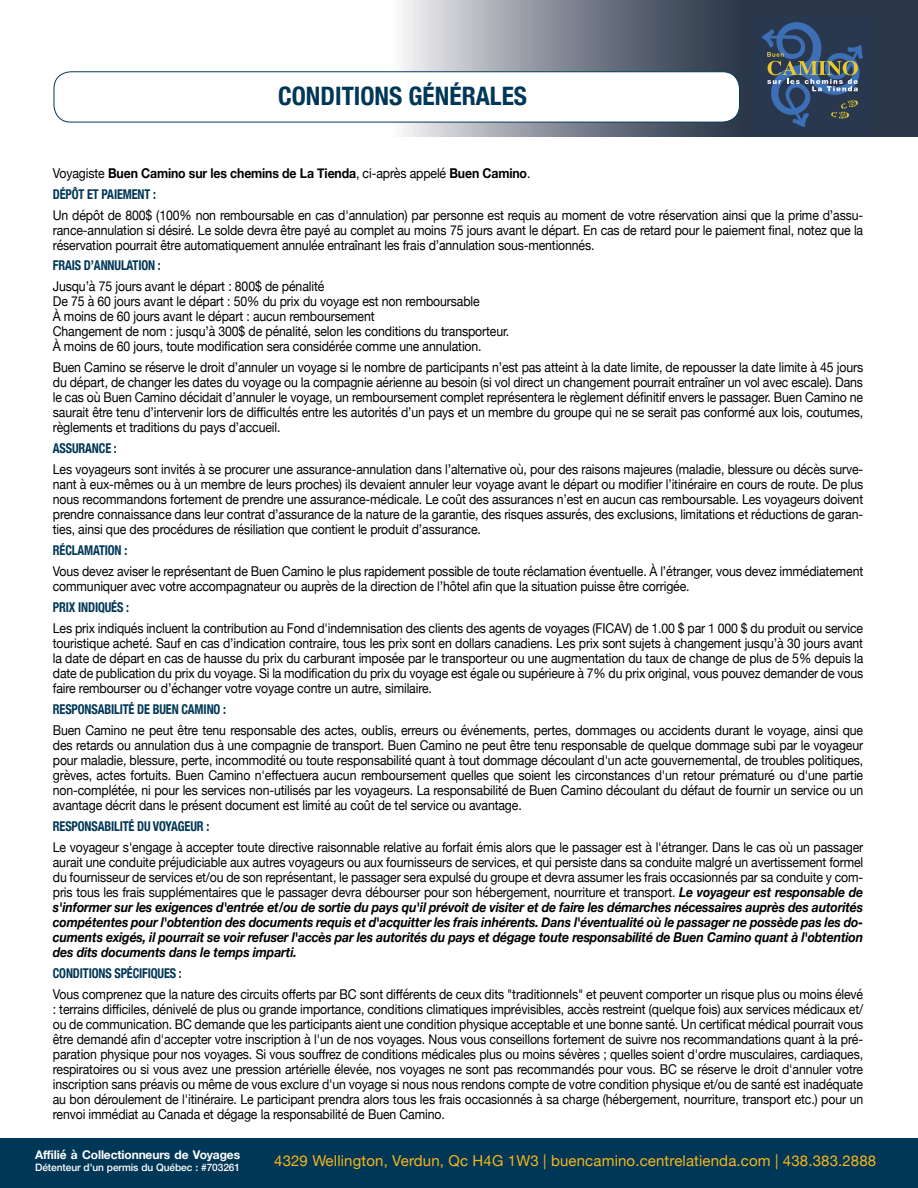
<style>
.page{position:relative;width:918px;height:1188px;background:#fff}
.page>*{position:absolute;margin:0;border:0;box-sizing:border-box;transform-origin:0 0}
.t1{font:700 condensed 25.35px "Helvetica Neue";color:#003757}
.t2{font:15px "Helvetica Neue";letter-spacing:.01em;color:#f7b51c}
.t3{font:13.5px/15px "Helvetica Neue";letter-spacing:-.01em;color:#000;text-align:justify;scale:.91 1}
.t4{font:700 condensed 13.5px "Helvetica Neue";letter-spacing:-.01em;color:#003757;scale:.91 1}
.t5{font:700 13.5px/21px "Helvetica Neue";letter-spacing:-.01em;color:#000;scale:.91 1}
.t6{font:700 12px "Helvetica Neue";letter-spacing:-.01em;color:#fff}
.t7{font:500 10.2px "Helvetica Neue";letter-spacing:-.01em;color:#fff}
.s1{font-weight:400}
.s2{font-stretch:condensed;color:#003757}
.s3{font-weight:700;font-style:italic}
</style>
<div class="page">
<div style="left:0;top:1138px;width:918px;height:50px;background:#003757"></div>
<svg style="left:53px;top:0;width:865px;height:136px"></svg>
<div style="left:753px;top:15px;width:119px;height:119px;background:#29384e"></div>
<svg style="left:762px;top:22px;width:101px;height:105px"></svg>
<div style="left:54px;top:72px;width:685px;height:50px;background:#fff;border-radius:17px"></div>
<div style="left:54px;top:71px;width:686px;height:51px;border:1px solid #003757;border-radius:17px"></div>
<svg style="left:409px;top:48px;width:118px;height:89px"></svg>
<h1 class="t1" style="left:278px;top:75px;width:250px">CONDITIONS GÉNÉRALES</h1>
<p class="t5" style="left:53px;top:163px;width:526px"><span class="s1">Voyagiste</span> Buen Camino sur les chemins de La Tienda<span class="s1">, ci-après appelé</span> Buen Camino<span class="s1">.<br></span><span class="s2">DÉPÔT ET PAIEMENT :</span></p>
<p class="t3" style="left:53px;top:208px;width:892px">Un dépôt de 800$ (100% non remboursable en cas d'annulation) par personne est requis au moment de votre réservation ainsi que la prime d’assu&shy;rance-annulation si désiré. Le solde devra être payé au complet au moins 75 jours avant le départ. En cas de retard pour le paiement final, notez que la réservation pourrait être automatiquement annulée entraînant les frais d’annulation sous-mentionnés.</p>
<p class="t4" style="left:53px;top:254px;width:120px">FRAIS D’ANNULATION :</p>
<p class="t3" style="left:53px;top:280px;width:503px;text-align:left">Jusqu’à 75 jours avant le départ : 800$ de pénalité<br>De 75 à 60 jours avant le départ : 50% du prix du voyage est non remboursable<br>À moins de 60 jours avant le départ : aucun remboursement<br>Changement de nom : jusqu’à 300$ de pénalité, selon les conditions du transporteur.<br>À moins de 60 jours, toute modification sera considérée comme une annulation.</p>
<p class="t3" style="left:53px;top:361px;width:892px">Buen Camino se réserve le droit d’annuler un voyage si le nombre de participants n’est pas atteint à la date limite, de repousser la date limite à 45 jours du départ, de changer les dates du voyage ou la compagnie aérienne au besoin (si vol direct un changement pourrait entraîner un vol avec escale). Dans le cas où Buen Camino décidait d’annuler le voyage, un remboursement complet représentera le règlement définitif envers le passager. Buen Camino ne saurait être tenu d’intervenir lors de difficultés entre les autorités d’un pays et un membre du groupe qui ne se serait pas conformé aux lois, coutumes, règlements et traditions du pays d’accueil.</p>
<p class="t4" style="left:53px;top:437px;width:72px">ASSURANCE :</p>
<p class="t3" style="left:53px;top:463px;width:892px">Les voyageurs sont invités à se procurer une assurance-annulation dans l’alternative où, pour des raisons majeures (maladie, blessure ou décès surve&shy;nant à eux-mêmes ou à un membre de leurs proches) ils devaient annuler leur voyage avant le départ ou modifier l’itinéraire en cours de route. De plus nous recommandons fortement de prendre une assurance-médicale. Le coût des assurances n’est en aucun cas remboursable. Les voyageurs doivent prendre connaissance dans leur contrat d’assurance de la nature de la garantie, des risques assurés, des exclusions, limitations et réductions de garan&shy;ties, ainsi que des procédures de résiliation que contient le produit d’assurance.</p>
<p class="t4" style="left:53px;top:539px;width:83px">RÉCLAMATION :</p>
<p class="t3" style="left:53px;top:565px;width:892px">Vous devez aviser le représentant de Buen Camino le plus rapidement possible de toute réclamation éventuelle. À l’étranger, vous devez immédiatement communiquer avec votre accompagnateur ou auprès de la direction de l’hôtel afin que la situation puisse être corrigée.</p>
<p class="t4" style="left:53px;top:596px;width:85px">PRIX INDIQUÉS :</p>
<p class="t3" style="left:53px;top:622px;width:892px">Les prix indiqués incluent la contribution au Fond d'indemnisation des clients des agents de voyages (FICAV) de 1.00 $ par 1 000 $ du produit ou service touristique acheté. Sauf en cas d’indication contraire, tous les prix sont en dollars canadiens. Les prix sont sujets à changement jusqu’à 30 jours avant la date de départ en cas de hausse du prix du carburant imposée par le transporteur ou une augmentation du taux de change de plus de 5% depuis la date de publication du prix du voyage. Si la modification du prix du voyage est égale ou supérieure à 7% du prix original, vous pouvez demander de vous faire rembourser ou d’échanger votre voyage contre un autre, similaire.</p>
<p class="t4" style="left:53px;top:698px;width:192px">RESPONSABILITÉ DE BUEN CAMINO :</p>
<p class="t3" style="left:53px;top:723px;width:892px">Buen Camino ne peut être tenu responsable des actes, oublis, erreurs ou événements, pertes, dommages ou accidents durant le voyage, ainsi que des retards ou annulation dus à une compagnie de transport. Buen Camino ne peut être tenu responsable de quelque dommage subi par le voyageur pour maladie, blessure, perte, incommodité ou toute responsabilité quant à tout dommage découlant d'un acte gouvernemental, de troubles politiques, grèves, actes fortuits. Buen Camino n'effectuera aucun remboursement quelles que soient les circonstances d'un retour prématuré ou d'une partie non-complétée, ni pour les services non-utilisés par les voyageurs. La responsabilité de Buen Camino découlant du défaut de fournir un service ou un avantage décrit dans le présent document est limité au coût de tel service ou avantage.</p>
<p class="t4" style="left:53px;top:815px;width:174px">RESPONSABILITÉ DU VOYAGEUR :</p>
<p class="t3" style="left:53px;top:840px;width:892px">Le voyageur s'engage à accepter toute directive raisonnable relative au forfait émis alors que le passager est à l'étranger. Dans le cas où un passager aurait une conduite préjudiciable aux autres voyageurs ou aux fournisseurs de services, et qui persiste dans sa conduite malgré un avertissement formel du fournisseur de services et/ou de son représentant, le passager sera expulsé du groupe et devra assumer les frais occasionnés par sa conduite y com&shy;pris tous les frais supplémentaires que le passager devra débourser pour son hébergement, nourriture et transport. <span class="s3">Le voyageur est responsable de s'informer sur les exigences d'entrée et/ou de sortie du pays qu'il prévoit de visiter et de faire les démarches nécessaires auprès des autorités compétentes pour l'obtention des documents requis et d'acquitter les frais inhérents. Dans l'éventualité où le passager ne possède pas les do&shy;cuments exigés, il pourrait se voir refuser l'accès par les autorités du pays et dégage toute responsabilité de Buen Camino quant à l'obtention des dits documents dans le temps imparti.</span></p>
<p class="t4" style="left:53px;top:962px;width:143px">CONDITIONS SPÉCIFIQUES :</p>
<p class="t3" style="left:53px;top:987px;width:892px">Vous comprenez que la nature des circuits offerts par BC sont différents de ceux dits "traditionnels" et peuvent comporter un risque plus ou moins élevé : terrains difficiles, dénivelé de plus ou grande importance, conditions climatiques imprévisibles, accès restreint (quelque fois) aux services médicaux et/ ou de communication. BC demande que les participants aient une condition physique acceptable et une bonne santé. Un certificat médical pourrait vous être demandé afin d'accepter votre inscription à l'un de nos voyages. Nous vous conseillons fortement de suivre nos recommandations quant à la pré&shy;paration physique pour nos voyages. Si vous souffrez de conditions médicales plus ou moins sévères ; quelles soient d'ordre musculaires, cardiaques, respiratoires ou si vous avez une pression artérielle élevée, nos voyages ne sont pas recommandés pour vous. BC se réserve le droit d'annuler votre inscription sans préavis ou même de vous exclure d'un voyage si nous nous rendons compte de votre condition physique et/ou de santé est inadéquate au bon déroulement de l'itinéraire. Le participant prendra alors tous les frais occasionnés à sa charge (hébergement, nourriture, transport etc.) pour un renvoi immédiat au Canada et dégage la responsabilité de Buen Camino.</p>
<p class="t6" style="left:35px;top:1146px;width:206px">Affilié à Collectionneurs de Voyages</p>
<p class="t7" style="left:35px;top:1160px;width:206px">Détenteur d'un permis du Québec : #703261</p>
<p class="t2" style="left:274px;top:1150px;width:604px">4329 Wellington, Verdun, Qc H4G 1W3 | buencamino.centrelatienda.com | 438.383.2888</p>
</div>
